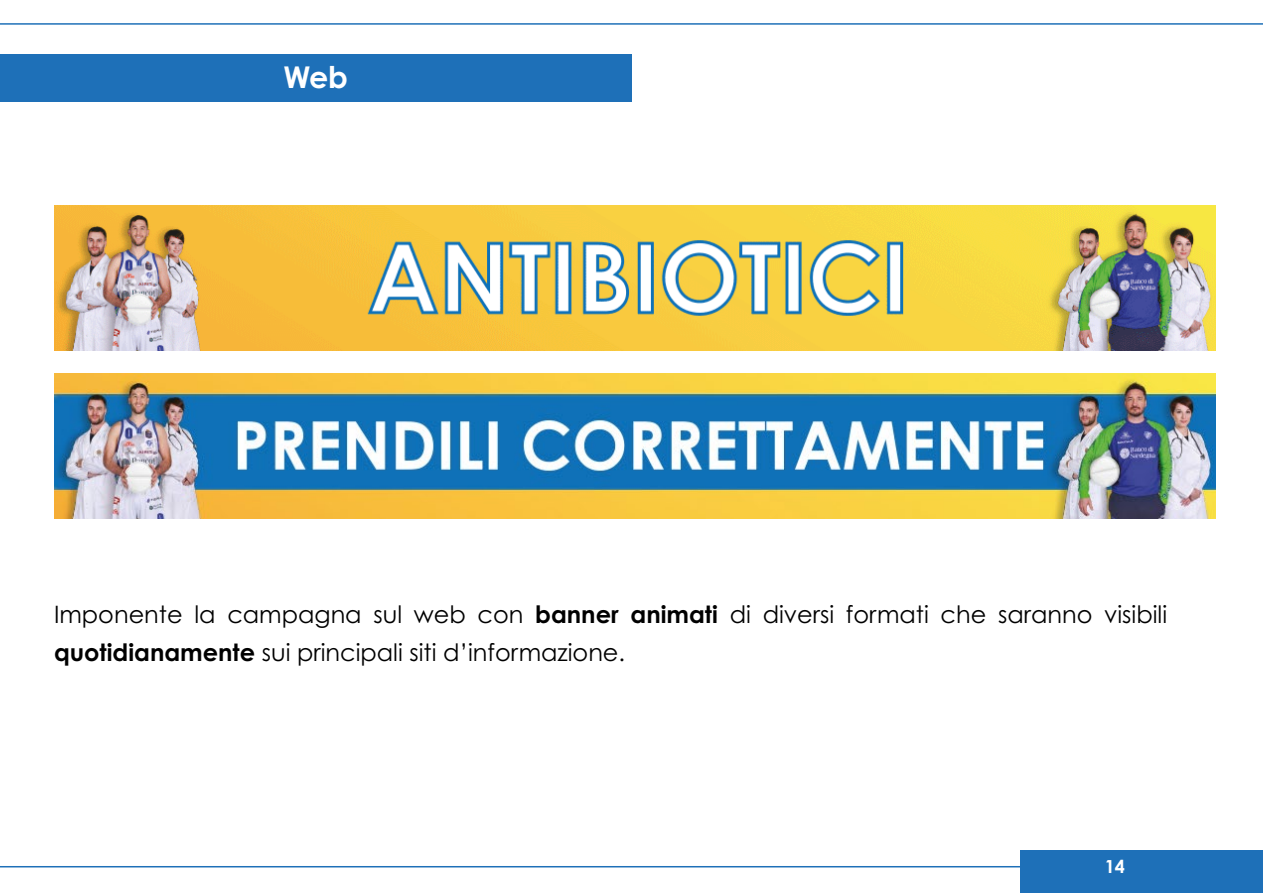
<style>
.page{position:relative;width:1263px;height:893px;background:#fff}
.page>*{position:absolute;margin:0;border:0;box-sizing:border-box;transform-origin:0 0}
.t1{font:700 30px "Century Gothic Pro";color:#fff}
.t2{font:24px/37.5px "Century Gothic Pro";color:#000}
.t3{font:700 18px "Century Gothic Pro";color:#fff}
.s1{font-weight:700}
</style>
<div class="page">
<hr style="left:0;top:23px;width:1263px;height:2px;background:#1e70b8">
<div style="left:1021px;top:850px;width:242px;height:43px;background:#1e70b8"></div>
<hr style="left:0;top:866px;width:1053px;height:1px;background:#1e70b8">
<div style="left:0;top:54px;width:631px;height:47px;background:#1e70b8"></div>
<img style="left:54px;top:206px;width:1161px;height:145px">
<img style="left:54px;top:373px;width:1161px;height:146px">
<p class="t1" style="left:284px;top:58px;width:66px">Web</p>
<p class="t2" style="left:54px;top:595px;width:1115px">Imponente la campagna sul web con <span class="s1">banner animati</span> di diversi formati che saranno visibili <span class="s1">quotidianamente</span> sui principali siti d’informazione.</p>
<p class="t3" style="left:1105px;top:855px;width:22px">14</p>
</div>
